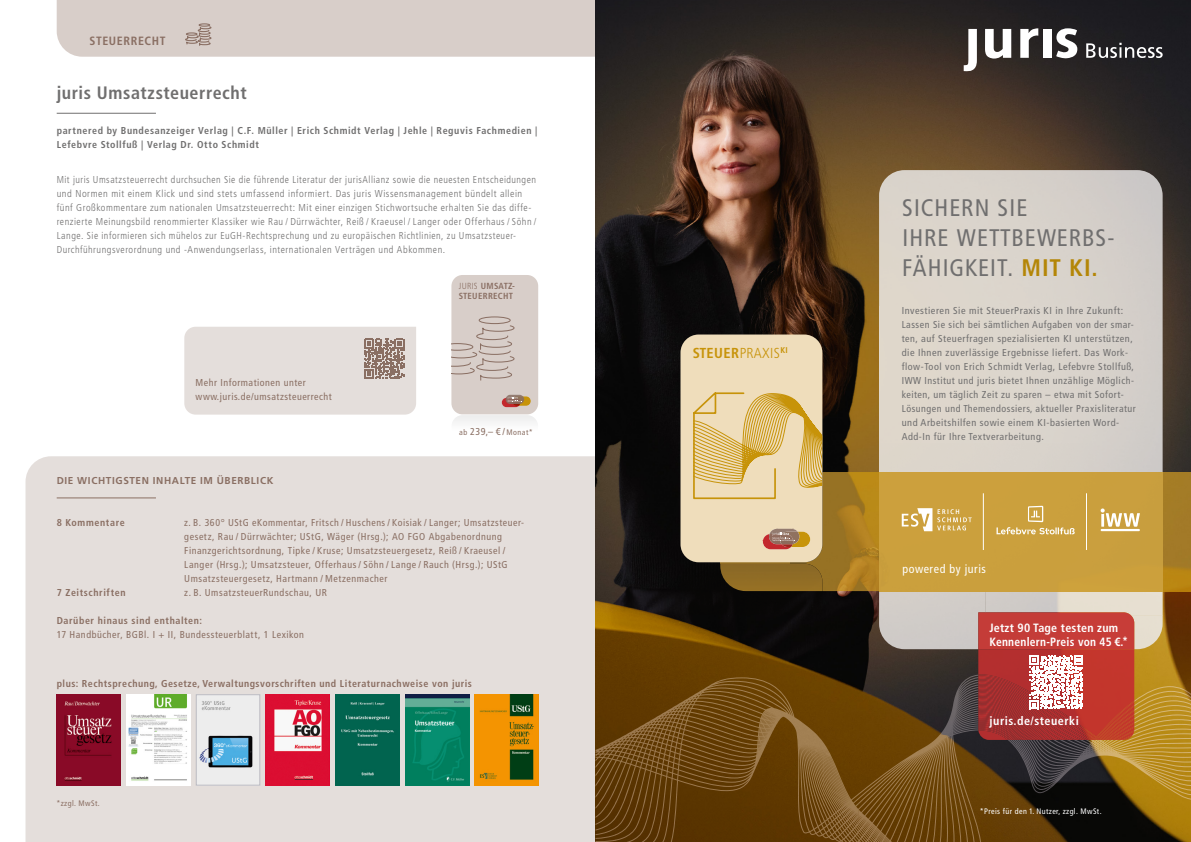
<style>
.page{position:relative;width:1191px;height:842px;background:#fff}
.page>*{position:absolute;margin:0;border:0;box-sizing:border-box;transform-origin:0 0}
.t1{font:condensed 24px/30px "Frutiger LT Std";letter-spacing:.04em;color:#706f6f}
.t2{font:700 condensed 18px "Frutiger LT Std";letter-spacing:.03em;color:#706f6f}
.t3{font:700 condensed 14.5px "Frutiger LT Std";letter-spacing:.03em;color:#c79309}
.t4{font:700 condensed 12px/14px "Frutiger LT Std";letter-spacing:.02em;color:#fff}
.t5{font:700 condensed 12px "Frutiger LT Std";letter-spacing:.04em;color:#fff}
.t6{font:condensed 12px "Frutiger LT Std";letter-spacing:.045em;color:#fff}
.t7{font:700 condensed 12px "Frutiger LT Std";letter-spacing:.05em;color:#8a6f63}
.t8{font:300 condensed 10px/14px "Frutiger LT Std";letter-spacing:.05em;color:#706f6f}
.t9{font:condensed 10px/14px "Frutiger LT Std";letter-spacing:.05em;color:#706f6f}
.t10{font:condensed 10px/14px "Frutiger LT Std";letter-spacing:.055em;color:#8a6f63}
.t11{font:700 condensed 10px/14px "Frutiger LT Std";letter-spacing:.06em;color:#706f6f}
.t12{font:700 condensed 10px "Frutiger LT Std";letter-spacing:.05em;color:#8a6e62}
.t13{font:700 condensed 10px "Frutiger LT Std";letter-spacing:.06em;color:#8a6f63}
.t14{font:700 10px "Frutiger LT Std";letter-spacing:.06em;color:#8a6f63}
.t15{font:700 condensed 8.8px/10.2px "Frutiger LT Std";letter-spacing:.035em;color:#8a6f63}
.t16{font:condensed 8px "Frutiger LT Std";letter-spacing:.05em;color:#fff}
.t17{font:condensed 8px "Frutiger LT Std";letter-spacing:.065em;color:#8a6f63}
.t18{font:condensed 8px "Frutiger LT Std";letter-spacing:.05em;color:#8a6e62}
.s1{font-weight:300}
.s2{font-size:10px}
.s3{font-weight:700;color:#b48607}
</style>
<div class="page">
<div style="left:26px;top:456px;width:569px;height:386px;background:#e4dedb"></div>
<svg style="left:184px;top:327px;width:232px;height:88px;background:#dfd7d4"></svg>
<img style="left:475px;top:694px;width:64px;height:91px">
<img style="left:405px;top:694px;width:64px;height:91px">
<img style="left:335px;top:694px;width:64px;height:91px">
<img style="left:266px;top:694px;width:64px;height:91px">
<img style="left:198px;top:696px;width:60px;height:87px">
<div style="left:196px;top:694px;width:64px;height:91px;border:1px solid #bbbac1"></div>
<img style="left:126px;top:694px;width:64px;height:91px">
<img style="left:57px;top:694px;width:63px;height:91px">
<svg style="left:453px;top:415px;width:84px;height:7px"></svg>
<div style="left:451px;top:275px;width:87px;height:139px;background:#d8cec9;border-radius:11px"></div>
<svg style="left:502px;top:395px;width:29px;height:12px"></svg>
<svg style="left:451px;top:316px;width:64px;height:65px"></svg>
<img style="left:595px;top:0;width:596px;height:842px">
<img style="left:650px;top:678px;width:128px;height:118px">
<img style="left:939px;top:684px;width:39px;height:51px">
<img style="left:1134px;top:686px;width:57px;height:10px">
<img style="left:615px;top:721px;width:35px;height:120px">
<img style="left:595px;top:740px;width:21px;height:58px">
<img style="left:823px;top:750px;width:25px;height:90px">
<img style="left:893px;top:735px;width:61px;height:107px">
<img style="left:858px;top:767px;width:35px;height:75px">
<img style="left:962px;top:780px;width:19px;height:62px">
<img style="left:650px;top:795px;width:27px;height:47px">
<img style="left:798px;top:795px;width:26px;height:42px">
<img style="left:1073px;top:696px;width:118px;height:51px">
<img style="left:879px;top:170px;width:283px;height:302px">
<div style="left:879px;top:591px;width:106px;height:58px;background:#d0cbc8"></div>
<img style="left:985px;top:591px;width:177px;height:24px">
<img style="left:1134px;top:615px;width:28px;height:34px">
<img style="left:789px;top:472px;width:402px;height:119px">
<img style="left:720px;top:562px;width:69px;height:2px">
<svg style="left:985px;top:29px;width:26px;height:30px"></svg>
<svg style="left:1056px;top:28px;width:21px;height:31px"></svg>
<svg style="left:1020px;top:28px;width:18px;height:30px"></svg>
<svg style="left:963px;top:29px;width:14px;height:43px"></svg>
<div style="left:1042px;top:29px;width:9px;height:29px;background:#fff"></div>
<svg style="left:1086px;top:43px;width:76px;height:15px"></svg>
<div style="left:680px;top:564px;width:142px;height:50px;background:#080706"></div>
<img style="left:720px;top:564px;width:102px;height:27px">
<div style="left:680px;top:334px;width:142px;height:228px;background:#efddbb;border-radius:18px"></div>
<svg style="left:763px;top:529px;width:47px;height:20px"></svg>
<svg style="left:693px;top:392px;width:129px;height:108px"></svg>
<hr style="left:982px;top:493px;width:1px;height:57px;background:#fff">
<hr style="left:1086px;top:493px;width:1px;height:57px;background:#fff">
<svg style="left:901px;top:508px;width:70px;height:23px;background:#d9ba72"></svg>
<svg style="left:996px;top:506px;width:78px;height:28px;background:#d1ac56"></svg>
<svg style="left:1100px;top:508px;width:40px;height:23px"></svg>
<img style="left:978px;top:612px;width:156px;height:62px">
<img style="left:978px;top:674px;width:156px;height:66px">
<svg style="left:1029px;top:656px;width:54px;height:53px"></svg>
<div style="left:57px;top:0;width:539px;height:57px;background:#d8cec9"></div>
<hr style="left:57px;top:497px;width:99px;height:1px;background:#8a6f63">
<hr style="left:57px;top:113px;width:99px;height:1px;background:#706f6f">
<p class="t7" style="left:89px;top:34px;width:77px">STEUERRECHT</p>
<h2 class="t2" style="left:57px;top:82px;width:191px">juris Umsatzsteuerrecht</h2>
<p class="t11" style="left:57px;top:124px;width:482px">partnered by Bundesanzeiger Verlag | C.F. Müller | Erich Schmidt Verlag | Jehle | Reguvis Fachmedien |<br>Lefebvre Stollfuß | Verlag Dr. Otto Schmidt</p>
<p class="t8" style="left:57px;top:173px;width:481px">Mit juris Umsatzsteuerrecht durchsuchen Sie die führende Literatur der jurisAllianz sowie die neuesten Entscheidungen und Normen mit einem Klick und sind stets umfassend informiert. Das juris Wissensmanagement bündelt allein fünf Großkommentare zum nationalen Umsatzsteuerrecht: Mit einer einzigen Stichwortsuche erhalten Sie das diffe&shy;renzierte Meinungsbild renommierter Klassiker wie Rau / Dürrwächter, Reiß / Kraeusel / Langer oder Offerhaus / Söhn / Lange. Sie informieren sich mühelos zur EuGH-Rechtsprechung und zu europäischen Richtlinien, zu Umsatzsteuer-Durchführungsverordnung und -Anwendungserlass, internationalen Verträgen und Abkommen.</p>
<p class="t10" style="left:196px;top:376px;width:138px">Mehr Informationen unter www.juris.de/umsatzsteuerrecht</p>
<p class="t15" style="left:459px;top:281px;width:58px"><span class="s1">JURIS</span> UMSATZ-<br>STEUERRECHT</p>
<p class="t17" style="left:459px;top:428px;width:75px">ab <span class="s2">239,– € /</span>Monat*</p>
<p class="t14" style="left:57px;top:475px;width:218px">DIE WICHTIGSTEN INHALTE IM ÜBERBLICK</p>
<p class="t13" style="left:57px;top:517px;width:70px">8 Kommentare</p>
<p class="t10" style="left:184px;top:516px;width:341px">z. B. 360° UStG eKommentar, Fritsch / Huschens / Koisiak / Langer; Umsatzsteuer&shy;gesetz, Rau / Dürrwächter; UStG, Wäger (Hrsg.); AO FGO Abgabenordnung Finanzgerichtsordnung, Tipke / Kruse; Umsatzsteuergesetz, Reiß / Kraeusel / Langer (Hrsg.); Umsatzsteuer, Offerhaus / Söhn / Lange / Rauch (Hrsg.); UStG Umsatzsteuergesetz, Hartmann / Metzenmacher</p>
<p class="t13" style="left:57px;top:587px;width:70px">7 Zeitschriften</p>
<p class="t10" style="left:184px;top:586px;width:144px">z. B. UmsatzsteuerRundschau, UR</p>
<p class="t13" style="left:57px;top:615px;width:147px">Darüber hinaus sind enthalten:</p>
<p class="t10" style="left:57px;top:628px;width:249px">17 Handbücher, BGBl. I + II, Bundessteuerblatt, 1 Lexikon</p>
<p class="t12" style="left:57px;top:678px;width:417px">plus: Rechtsprechung, Gesetze, Verwaltungsvorschriften und Literaturnachweise von juris</p>
<p class="t18" style="left:56px;top:799px;width:45px">*zzgl. MwSt.</p>
<h3 class="t3" style="left:692px;top:344px;width:97px">STEUER<span class="s1">PRAXIS</span><sup>KI</sup></h3>
<h1 class="t1" style="left:902px;top:193px;width:214px">SICHERN SIE<br>IHRE WETTBEWERBS-<br>FÄHIGKEIT. <span class="s3">MIT KI.</span></h1>
<p class="t9" style="left:901px;top:303px;width:236px">Investieren Sie mit SteuerPraxis KI in Ihre Zukunft:<br>Lassen Sie sich bei sämtlichen Aufgaben von der smar&shy;ten, auf Steuerfragen spezialisierten KI unterstützen, die Ihnen zuverlässige Ergebnisse liefert. Das Work&shy;flow-Tool von Erich Schmidt Verlag, Lefebvre Stollfuß, IWW Institut und juris bietet Ihnen unzählige Möglich&shy;keiten, um täglich Zeit zu sparen – etwa mit Sofort-Lösungen und Themendossiers, aktueller Praxisliteratur und Arbeitshilfen sowie einem KI-basierten Word-Add-In für Ihre Textverarbeitung.</p>
<p class="t6" style="left:902px;top:562px;width:85px">powered by juris</p>
<p class="t4" style="left:989px;top:621px;width:140px">Jetzt 90 Tage testen zum<br>Kennenlern-Preis von 45 €.*</p>
<p class="t5" style="left:989px;top:714px;width:91px">juris.de/steuerki</p>
<p class="t16" style="left:979px;top:806px;width:123px">*Preis für den 1. Nutzer, zzgl. MwSt.</p>
</div>
